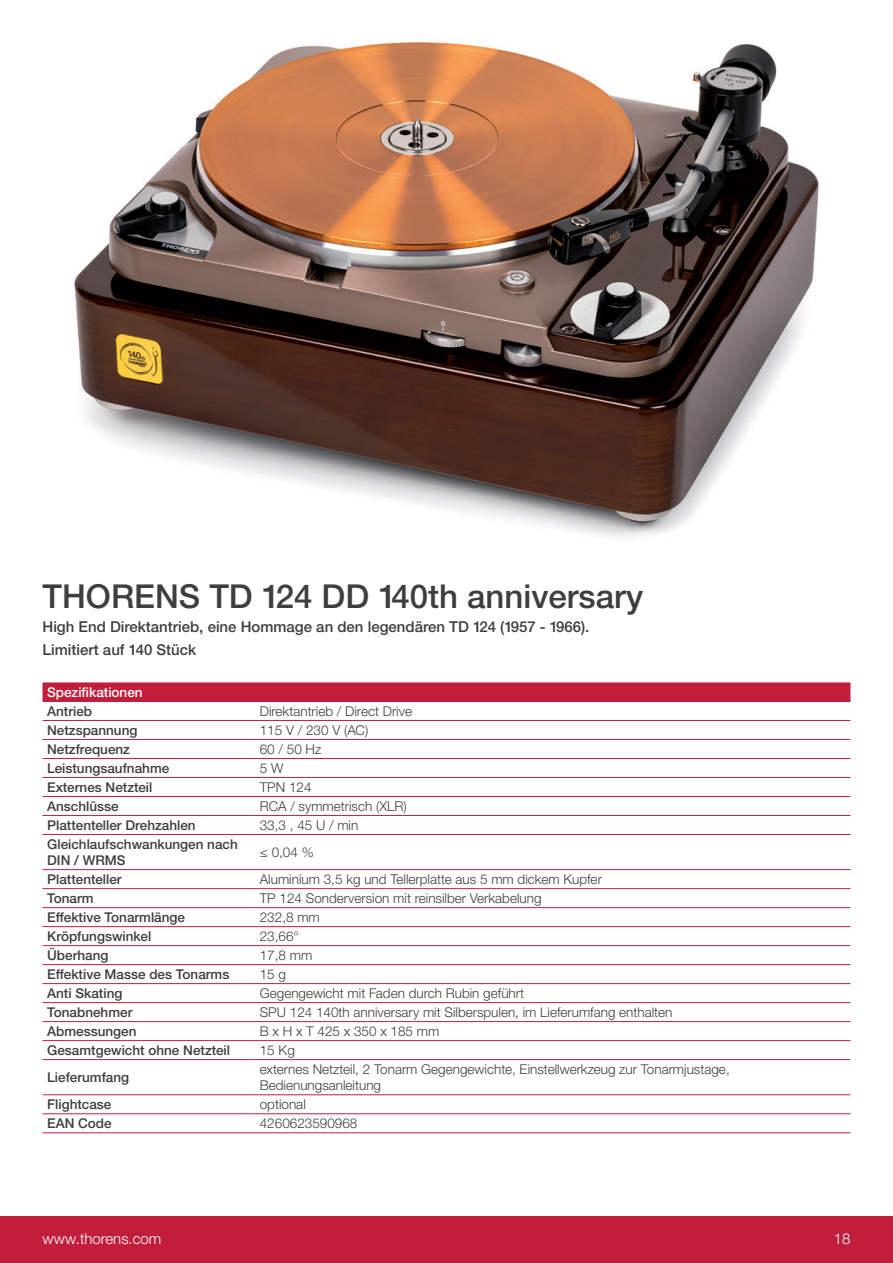
<style>
.page{position:relative;width:893px;height:1263px;background:#fff}
.page>*{position:absolute;margin:0;border:0;box-sizing:border-box;transform-origin:0 0}
.t1{font:500 33px "Helvetica Neue LTW1 G";color:#3e3e3f}
.t2{font:500 15px/22.2px "Helvetica Neue LTW1 G";color:#3e3e3f}
.t3{font:300 15px "Helvetica Neue LTW1 G";color:#fff}
.t4{font:300 13.5px/16.2px "Helvetica Neue LTW1 G";color:#3e3e3f}
.t5{font:500 13.5px/16.2px "Helvetica Neue LTW1 G";color:#3e3e3f}
.t6{font:500 13.5px "Helvetica Neue LTW1 G";color:#fff}
</style>
<div class="page">
<div style="left:0;top:1216px;width:893px;height:47px;background:#c21e3c"></div>
<img style="left:74px;top:42px;width:745px;height:495px">
<div style="left:43px;top:682px;width:807px;height:19px;background:#c21e3c"></div>
<hr style="left:43px;top:1113px;width:212px;height:1px;background:#c21e3c">
<hr style="left:255px;top:1113px;width:595px;height:1px;background:#c21e3c">
<hr style="left:43px;top:720px;width:212px;height:1px;background:#c21e3c">
<hr style="left:255px;top:720px;width:595px;height:1px;background:#c21e3c">
<hr style="left:43px;top:739px;width:212px;height:1px;background:#c21e3c">
<hr style="left:255px;top:739px;width:595px;height:1px;background:#c21e3c">
<hr style="left:43px;top:758px;width:212px;height:1px;background:#c21e3c">
<hr style="left:255px;top:758px;width:595px;height:1px;background:#c21e3c">
<hr style="left:43px;top:777px;width:212px;height:1px;background:#c21e3c">
<hr style="left:255px;top:777px;width:595px;height:1px;background:#c21e3c">
<hr style="left:43px;top:796px;width:212px;height:1px;background:#c21e3c">
<hr style="left:255px;top:796px;width:595px;height:1px;background:#c21e3c">
<hr style="left:43px;top:815px;width:212px;height:1px;background:#c21e3c">
<hr style="left:255px;top:815px;width:595px;height:1px;background:#c21e3c">
<hr style="left:43px;top:834px;width:212px;height:1px;background:#c21e3c">
<hr style="left:255px;top:834px;width:595px;height:1px;background:#c21e3c">
<hr style="left:43px;top:869px;width:212px;height:1px;background:#c21e3c">
<hr style="left:255px;top:869px;width:595px;height:1px;background:#c21e3c">
<hr style="left:43px;top:888px;width:212px;height:1px;background:#c21e3c">
<hr style="left:255px;top:888px;width:595px;height:1px;background:#c21e3c">
<hr style="left:43px;top:907px;width:212px;height:1px;background:#c21e3c">
<hr style="left:255px;top:907px;width:595px;height:1px;background:#c21e3c">
<hr style="left:43px;top:926px;width:212px;height:1px;background:#c21e3c">
<hr style="left:255px;top:926px;width:595px;height:1px;background:#c21e3c">
<hr style="left:43px;top:945px;width:212px;height:1px;background:#c21e3c">
<hr style="left:255px;top:945px;width:595px;height:1px;background:#c21e3c">
<hr style="left:43px;top:964px;width:212px;height:1px;background:#c21e3c">
<hr style="left:255px;top:964px;width:595px;height:1px;background:#c21e3c">
<hr style="left:43px;top:983px;width:212px;height:1px;background:#c21e3c">
<hr style="left:255px;top:983px;width:595px;height:1px;background:#c21e3c">
<hr style="left:43px;top:1002px;width:212px;height:1px;background:#c21e3c">
<hr style="left:255px;top:1002px;width:595px;height:1px;background:#c21e3c">
<hr style="left:43px;top:1021px;width:212px;height:1px;background:#c21e3c">
<hr style="left:255px;top:1021px;width:595px;height:1px;background:#c21e3c">
<hr style="left:43px;top:1040px;width:212px;height:1px;background:#c21e3c">
<hr style="left:255px;top:1040px;width:595px;height:1px;background:#c21e3c">
<hr style="left:43px;top:1059px;width:212px;height:1px;background:#c21e3c">
<hr style="left:255px;top:1059px;width:595px;height:1px;background:#c21e3c">
<hr style="left:43px;top:1094px;width:212px;height:1px;background:#c21e3c">
<hr style="left:255px;top:1094px;width:595px;height:1px;background:#c21e3c">
<hr style="left:43px;top:1132px;width:212px;height:1px;background:#c21e3c">
<hr style="left:255px;top:1132px;width:595px;height:1px;background:#c21e3c">
<hr style="left:43px;top:701px;width:212px;height:1px;background:#c21e3c">
<hr style="left:255px;top:701px;width:595px;height:1px;background:#c21e3c">
<h1 class="t1" style="left:43px;top:576px;width:602px">THORENS TD 124 DD 140th anniversary</h1>
<p class="t2" style="left:43px;top:616px;width:548px">High End Direktantrieb, eine Hommage an den legendären TD 124 (1957 - 1966).<br>Limitiert auf 140 Stück</p>
<p class="t6" style="left:47px;top:684px;width:97px">Spezifikationen</p>
<p class="t5" style="left:47px;top:703px;width:47px">Antrieb</p>
<p class="t4" style="left:260px;top:703px;width:154px">Direktantrieb / Direct Drive</p>
<p class="t5" style="left:47px;top:722px;width:92px">Netzspannung</p>
<p class="t4" style="left:260px;top:722px;width:110px">115 V / 230 V (AC)</p>
<p class="t5" style="left:47px;top:741px;width:84px">Netzfrequenz</p>
<p class="t4" style="left:260px;top:741px;width:63px">60 / 50 Hz</p>
<p class="t5" style="left:47px;top:760px;width:124px">Leistungsaufnahme</p>
<p class="t4" style="left:260px;top:760px;width:25px">5 W</p>
<p class="t5" style="left:47px;top:779px;width:107px">Externes Netzteil</p>
<p class="t4" style="left:260px;top:779px;width:53px">TPN 124</p>
<p class="t5" style="left:47px;top:798px;width:73px">Anschlüsse</p>
<p class="t4" style="left:260px;top:798px;width:148px">RCA / symmetrisch (XLR)</p>
<p class="t5" style="left:47px;top:817px;width:150px">Plattenteller Drehzahlen</p>
<p class="t4" style="left:260px;top:817px;width:100px">33,3 , 45 U / min</p>
<p class="t5" style="left:47px;top:836px;width:192px">Gleichlaufschwankungen nach<br>DIN / WRMS</p>
<p class="t4" style="left:260px;top:844px;width:55px">≤ 0,04 %</p>
<p class="t5" style="left:47px;top:871px;width:76px">Plattenteller</p>
<p class="t4" style="left:260px;top:871px;width:344px">Aluminium 3,5 kg und Tellerplatte aus 5 mm dickem Kupfer</p>
<p class="t5" style="left:47px;top:890px;width:48px">Tonarm</p>
<p class="t4" style="left:260px;top:890px;width:283px">TP 124 Sonderversion mit reinsilber Verkabelung</p>
<p class="t5" style="left:47px;top:909px;width:139px">Effektive Tonarmlänge</p>
<p class="t4" style="left:260px;top:909px;width:62px">232,8 mm</p>
<p class="t5" style="left:47px;top:928px;width:106px">Kröpfungswinkel</p>
<p class="t4" style="left:260px;top:928px;width:41px">23,66°</p>
<p class="t5" style="left:47px;top:947px;width:63px">Überhang</p>
<p class="t4" style="left:260px;top:947px;width:54px">17,8 mm</p>
<p class="t5" style="left:47px;top:966px;width:184px">Effektive Masse des Tonarms</p>
<p class="t4" style="left:260px;top:966px;width:28px">15 g</p>
<p class="t5" style="left:47px;top:985px;width:77px">Anti Skating</p>
<p class="t4" style="left:260px;top:985px;width:266px">Gegengewicht mit Faden durch Rubin geführt</p>
<p class="t5" style="left:47px;top:1004px;width:87px">Tonabnehmer</p>
<p class="t4" style="left:260px;top:1004px;width:414px">SPU 124 140th anniversary mit Silberspulen, im Lieferumfang enthalten</p>
<p class="t5" style="left:47px;top:1023px;width:91px">Abmessungen</p>
<p class="t4" style="left:260px;top:1023px;width:181px">B x H x T 425 x 350 x 185 mm</p>
<p class="t5" style="left:47px;top:1042px;width:184px">Gesamtgewicht ohne Netzteil</p>
<p class="t4" style="left:260px;top:1042px;width:37px">15 Kg</p>
<p class="t5" style="left:47px;top:1069px;width:84px">Lieferumfang</p>
<p class="t4" style="left:260px;top:1061px;width:471px">externes Netzteil, 2 Tonarm Gegengewichte, Einstellwerkzeug zur Tonarmjustage,<br>Bedienungsanleitung</p>
<p class="t5" style="left:47px;top:1096px;width:66px">Flightcase</p>
<p class="t4" style="left:260px;top:1096px;width:48px">optional</p>
<p class="t5" style="left:47px;top:1115px;width:66px">EAN Code</p>
<p class="t4" style="left:260px;top:1115px;width:99px">4260623590968</p>
<p class="t3" style="left:43px;top:1229px;width:120px">www.thorens.com</p>
<p class="t3" style="left:834px;top:1229px;width:18px">18</p>
</div>
